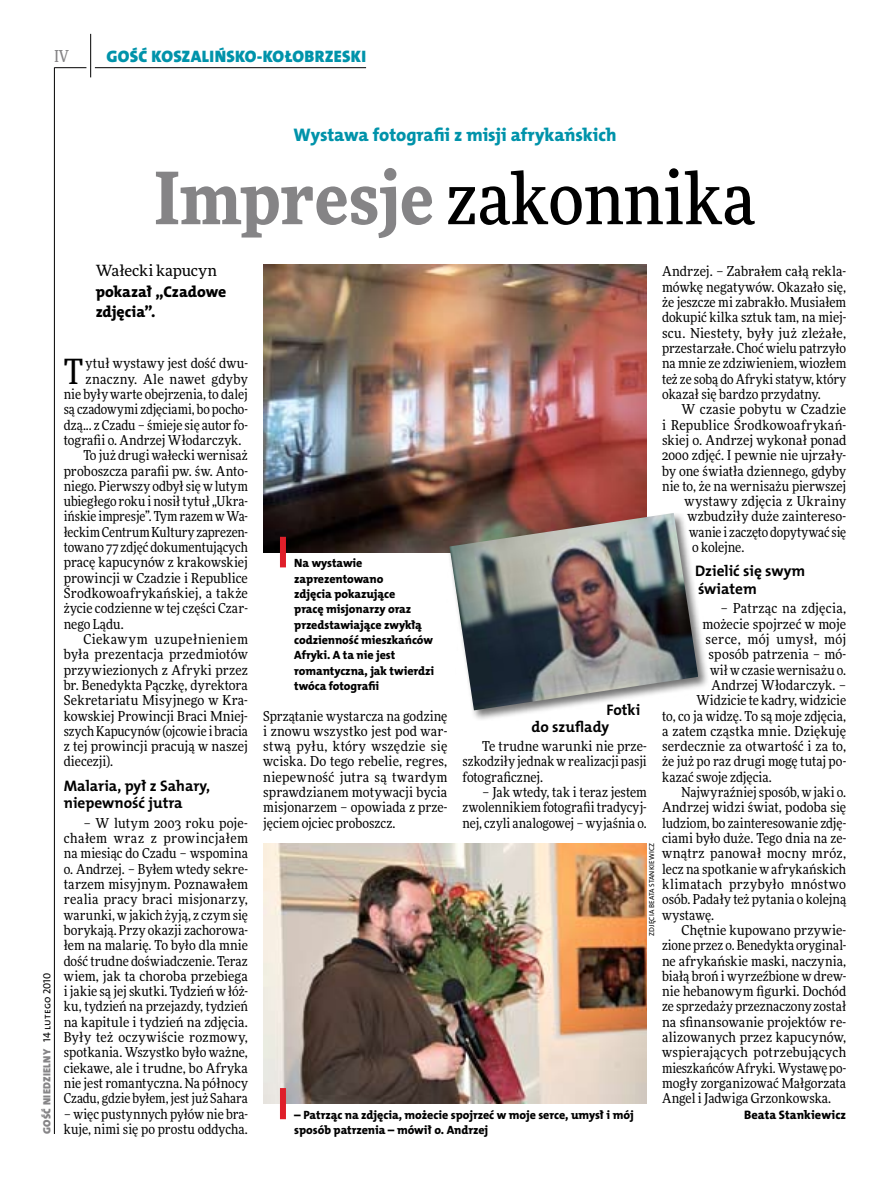
<style>
.page{position:relative;width:893px;height:1191px;background:#fff}
.page>*{position:absolute;margin:0;border:0;box-sizing:border-box;transform-origin:0 0}
.t1{font:500 72px "Freeday Narrow";color:#000}
.t2{font:34.8px "Freeday Narrow News";color:#000}
.t3{font:18.3px "The Mix HP8 Ex Bld";letter-spacing:-.005em;color:#0093aa}
.t4{font:16.65px "The Mix HP9 Blk";letter-spacing:.02em;color:#0093aa}
.t5{font:500 16.5px "Freeday Narrow";color:#858486;scale:.9 1}
.t6{font:15.75px/20.4px "The Mix HP8 Ex Bld";color:#000}
.t7{font:15.45px "Freeday News";color:#000}
.t8{font:15.3px/17.7px "The Mix HP7 Bld";color:#000}
.t9{font:13.65px/15.3px "Freeday Narrow News";letter-spacing:.005em;color:#000;text-align:justify}
.t10{font:13.65px "Freeday Narrow News";letter-spacing:.03em;color:#000}
.t11{font:13.65px "Freeday Narrow News";letter-spacing:.025em;color:#000}
.t12{font:13.65px "Freeday Narrow News";letter-spacing:.045em;color:#000}
.t13{font:12.3px "The Mix HP8 Ex Bld";letter-spacing:.01em;color:#000}
.t14{font:12px/15.3px "The Mix HP8 Ex Bld";letter-spacing:-.005em;color:#000}
.t15{font:10.5px "The Mix HP9 Blk";letter-spacing:.025em;color:#858486}
.t16{font:7.2px "The Mix HP5 Plain";letter-spacing:.015em;color:#000}
.s1{font-family:"The Mix HP5 Plain";color:#000}
.s2{font-weight:900;color:#858486}
</style>
<div class="page">
<hr style="left:54px;top:67px;width:1px;height:1067px;background:#000">
<hr style="left:90px;top:34px;width:1px;height:43px;background:#000">
<hr style="left:54px;top:67px;width:32px;height:1px;background:#000">
<hr style="left:95px;top:67px;width:271px;height:1px;background:#000">
<img style="left:263px;top:264px;width:384px;height:288px">
<img style="left:263px;top:843px;width:384px;height:260px">
<div style="left:446px;top:510px;width:263px;height:210px;background:#000;opacity:.55"></div>
<img style="left:449px;top:513px;width:249px;height:197px">
<div style="left:280px;top:537px;width:6px;height:30px;background:#df1f2a"></div>
<div style="left:280px;top:1088px;width:6px;height:31px;background:#df1f2a"></div>
<p class="t5" style="left:54px;top:46px;width:17px">IV</p>
<p class="t4" style="left:106px;top:46px;width:261px">GOŚĆ KOSZALIŃSKO-KOŁOBRZESKI</p>
<p class="t15" style="left:40px;top:1134px;width:163px;rotate:-90deg">GOŚĆ NIEDZIELNY <span class="s1">14 lutego 2010</span></p>
<h3 class="t3" style="left:293px;top:123px;width:325px">Wystawa fotografii z misji afrykańskich</h3>
<h1 class="t1" style="left:155px;top:154px;width:602px"><span class="s2">Impresje</span> zakonnika</h1>
<p class="t7" style="left:96px;top:261px;width:123px">Wałecki kapucyn</p>
<p class="t6" style="left:96px;top:281px;width:132px">pokazał „Czadowe zdjęcia”.</p>
<p class="t9" style="left:662px;top:264px;width:186px">Andrzej. – Zabrałem całą rekla&shy;mówkę negatywów. Okazało się, że jeszcze mi zabrakło. Musiałem dokupić kilka sztuk tam, na miej&shy;scu. Niestety, były już zleżałe, przestarzałe. Choć wielu patrzyło na mnie ze zdziwieniem, wiozłem też ze sobą do Afryki statyw, który okazał się bardzo przydatny.</p>
<p class="t9" style="left:682px;top:401px;width:166px">W czasie pobytu w Czadzie</p>
<p class="t9" style="left:662px;top:417px;width:186px">i Republice Środkowoafrykań-</p>
<p class="t9" style="left:662px;top:432px;width:186px">skiej o. Andrzej wykonał ponad</p>
<p class="t9" style="left:662px;top:447px;width:186px">2000 zdjęć. I pewnie nie ujrzały-</p>
<p class="t9" style="left:662px;top:463px;width:186px">by one światła dziennego, gdyby</p>
<p class="t9" style="left:662px;top:478px;width:186px">nie to, że na wernisażu pierwszej</p>
<p class="t9" style="left:684px;top:493px;width:163px">wystawy zdjęcia z Ukrainy</p>
<p class="t9" style="left:687px;top:509px;width:160px">wzbudziły duże zaintereso-</p>
<p class="t9" style="left:689px;top:524px;width:159px">wanie i zaczęto dopytywać się</p>
<p class="t9" style="left:692px;top:539px;width:54px">o kolejne.</p>
<p class="t8" style="left:695px;top:562px;width:112px">Dzielić się swym światem</p>
<p class="t9" style="left:721px;top:600px;width:127px">– Patrząc na zdjęcia,</p>
<p class="t9" style="left:702px;top:616px;width:145px">możecie spojrzeć w moje</p>
<p class="t10" style="left:705px;top:630px;width:142px">serce, mój umysł, mój</p>
<p class="t9" style="left:708px;top:646px;width:139px">sposób patrzenia – mó-</p>
<p class="t9" style="left:710px;top:662px;width:138px">wił w czasie wernisażu o.</p>
<p class="t9" style="left:711px;top:677px;width:136px">Andrzej Włodarczyk. –</p>
<p class="t9" style="left:696px;top:692px;width:151px">Widzicie te kadry, widzicie</p>
<p class="t9" style="left:662px;top:708px;width:186px">to, co ja widzę. To są moje zdjęcia,</p>
<p class="t9" style="left:662px;top:723px;width:186px">a zatem cząstka mnie. Dziękuję</p>
<p class="t9" style="left:662px;top:738px;width:186px">serdecznie za otwartość i za to,</p>
<p class="t9" style="left:662px;top:754px;width:186px">że już po raz drugi mogę tutaj po-</p>
<p class="t9" style="left:662px;top:769px;width:111px">kazać swoje zdjęcia.</p>
<p class="t9" style="left:682px;top:784px;width:166px">Najwyraźniej sposób, w jaki o.</p>
<p class="t9" style="left:662px;top:799px;width:186px">Andrzej widzi świat, podoba się</p>
<p class="t9" style="left:662px;top:815px;width:186px">ludziom, bo zainteresowanie zdję-</p>
<p class="t9" style="left:662px;top:830px;width:186px">ciami było duże. Tego dnia na ze-</p>
<p class="t11" style="left:662px;top:845px;width:186px">wnątrz panował mocny mróz,</p>
<p class="t9" style="left:662px;top:861px;width:186px">lecz na spotkanie w afrykańskich</p>
<p class="t10" style="left:662px;top:875px;width:186px">klimatach przybyło mnóstwo</p>
<p class="t9" style="left:662px;top:891px;width:186px">osób. Padały też pytania o kolejną</p>
<p class="t9" style="left:662px;top:907px;width:54px">wystawę.</p>
<p class="t9" style="left:682px;top:922px;width:166px">Chętnie kupowano przywie-</p>
<p class="t9" style="left:662px;top:937px;width:186px">zione przez o. Benedykta oryginal-</p>
<p class="t9" style="left:662px;top:953px;width:186px">ne afrykańskie maski, naczynia,</p>
<p class="t9" style="left:662px;top:968px;width:186px">białą broń i wyrzeźbione w drew-</p>
<p class="t9" style="left:662px;top:983px;width:186px">nie hebanowym figurki. Dochód</p>
<p class="t9" style="left:662px;top:998px;width:186px">ze sprzedaży przeznaczony został</p>
<p class="t9" style="left:662px;top:1014px;width:186px">na sfinansowanie projektów re-</p>
<p class="t9" style="left:662px;top:1029px;width:186px">alizowanych przez kapucynów,</p>
<p class="t9" style="left:662px;top:1044px;width:186px">wspierających potrzebujących</p>
<p class="t9" style="left:662px;top:1060px;width:186px">mieszkańców Afryki. Wystawę po-</p>
<p class="t9" style="left:662px;top:1075px;width:186px">mogły zorganizować Małgorzata</p>
<p class="t9" style="left:662px;top:1090px;width:171px">Angel i Jadwiga Grzonkowska.</p>
<p class="t13" style="left:744px;top:1106px;width:104px">Beata Stankiewicz</p>
<h2 class="t2" style="left:64px;top:350px;width:21px">T</h2>
<p class="t9" style="left:85px;top:356px;width:164px">ytuł wystawy jest dość dwu-</p>
<p class="t10" style="left:85px;top:370px;width:164px">znaczny. Ale nawet gdyby</p>
<p class="t9" style="left:64px;top:386px;width:186px">nie były warte obejrzenia, to dalej</p>
<p class="t9" style="left:64px;top:401px;width:186px">są czadowymi zdjęciami, bo pocho-</p>
<p class="t9" style="left:64px;top:417px;width:186px">dzą... z Czadu – śmieje się autor fo-</p>
<p class="t9" style="left:64px;top:432px;width:179px">tografii o. Andrzej Włodarczyk.</p>
<p class="t9" style="left:83px;top:447px;width:166px">To już drugi wałecki wernisaż</p>
<p class="t9" style="left:64px;top:463px;width:186px">proboszcza parafii pw. św. Anto-</p>
<p class="t9" style="left:64px;top:478px;width:186px">niego. Pierwszy odbył się w lutym</p>
<p class="t9" style="left:64px;top:493px;width:186px">ubiegłego roku i nosił tytuł „Ukra-</p>
<p class="t9" style="left:64px;top:509px;width:186px">ińskie impresje”. Tym razem w Wa-</p>
<p class="t9" style="left:64px;top:524px;width:186px">łeckim Centrum Kultury zaprezen-</p>
<p class="t9" style="left:64px;top:539px;width:186px">towano 77 zdjęć dokumentujących</p>
<p class="t9" style="left:64px;top:555px;width:186px">pracę kapucynów z krakowskiej</p>
<p class="t9" style="left:64px;top:570px;width:186px">prowincji w Czadzie i Republice</p>
<p class="t9" style="left:64px;top:585px;width:186px">Środkowoafrykańskiej, a także</p>
<p class="t9" style="left:64px;top:600px;width:186px">życie codzienne w tej części Czar-</p>
<p class="t9" style="left:64px;top:616px;width:61px">nego Lądu.</p>
<p class="t12" style="left:83px;top:630px;width:166px">Ciekawym uzupełnieniem</p>
<p class="t9" style="left:64px;top:646px;width:186px">była prezentacja przedmiotów</p>
<p class="t9" style="left:64px;top:662px;width:186px">przywiezionych z Afryki przez</p>
<p class="t9" style="left:64px;top:677px;width:186px">br. Benedykta Pączkę, dyrektora</p>
<p class="t9" style="left:64px;top:692px;width:186px">Sekretariatu Misyjnego w Kra-</p>
<p class="t9" style="left:64px;top:708px;width:186px">kowskiej Prowincji Braci Mniej-</p>
<p class="t9" style="left:64px;top:723px;width:186px">szych Kapucynów (ojcowie i bracia</p>
<p class="t9" style="left:64px;top:738px;width:186px">z tej prowincji pracują w naszej</p>
<p class="t9" style="left:64px;top:754px;width:51px">diecezji).</p>
<p class="t8" style="left:64px;top:776px;width:148px">Malaria, pył z Sahary, niepewność jutra</p>
<p class="t9" style="left:64px;top:815px;width:186px;text-indent:20px">– W lutym 2003 roku poje&shy;chałem wraz z prowincjałem na miesiąc do Czadu – wspomina o. Andrzej. – Byłem wtedy sekre&shy;tarzem misyjnym. Poznawałem realia pracy braci misjonarzy, warunki, w jakich żyją, z czym się borykają. Przy okazji zachorowa&shy;łem na malarię. To było dla mnie dość trudne doświadczenie. Teraz wiem, jak ta choroba przebiega i jakie są jej skutki. Tydzień w łóż&shy;ku, tydzień na przejazdy, tydzień na kapitule i tydzień na zdjęcia.<br>Były też oczywiście rozmowy, spotkania. Wszystko było ważne, ciekawe, ale i trudne, bo Afryka nie jest romantyczna. Na północy Czadu, gdzie byłem, jest już Sahara</p>
<p class="t9" style="left:64px;top:1106px;width:186px">– więc pustynnych pyłów nie bra&shy;kuje, nimi się po prostu oddycha.</p>
<p class="t14" style="left:294px;top:556px;width:141px">Na wystawie zaprezentowano<br>zdjęcia pokazujące<br>pracę misjonarzy oraz przedstawiające zwykłą codzienność mieszkańców<br>Afryki. A ta nie jest romantyczna, jak twierdzi twóca fotografii</p>
<p class="t9" style="left:263px;top:708px;width:186px">Sprzątanie wystarcza na godzinę i znowu wszystko jest pod war&shy;stwą pyłu, który wszędzie się wciska. Do tego rebelie, regres, niepewność jutra są twardym sprawdzianem motywacji bycia misjonarzem – opowiada z prze&shy;jęciem ojciec proboszcz.</p>
<p class="t8" style="left:531px;top:700px;width:110px;text-indent:75px">Fotki do szuflady</p>
<p class="t9" style="left:463px;top:738px;width:186px;text-indent:20px">Te trudne warunki nie prze&shy;szkodziły jednak w realizacji pasji fotograficznej.</p>
<p class="t9" style="left:463px;top:784px;width:186px;text-indent:20px">– Jak wtedy, tak i teraz jestem zwolennikiem fotografii tradycyj&shy;nej, czyli analogowej – wyjaśnia o.</p>
<p class="t16" style="left:647px;top:935px;width:94px;rotate:-90deg">zdj ęcia Beata Stankiewicz</p>
<p class="t14" style="left:294px;top:1107px;width:341px">– Patrząc na zdjęcia, możecie spojrzeć w moje serce, umysł i mój sposób patrzenia – mówił o. Andrzej</p>
</div>
